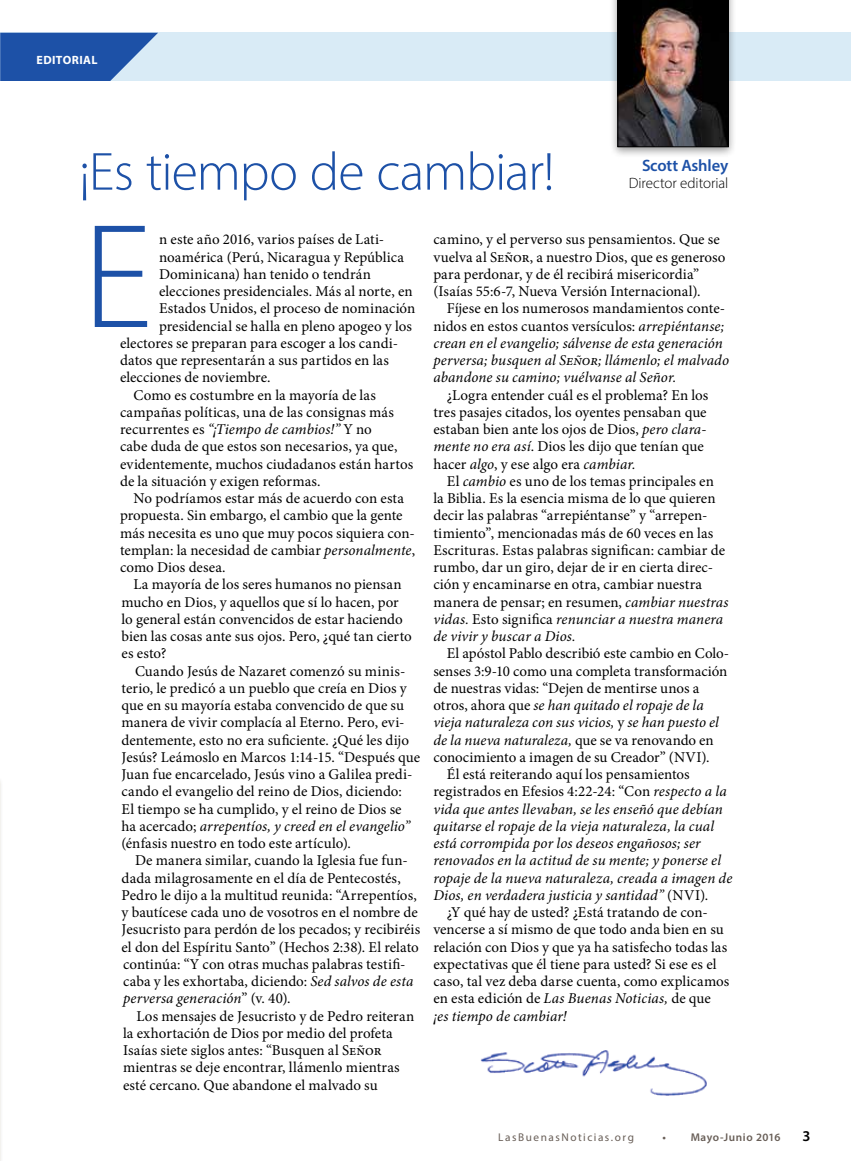
<style>
.page{position:relative;width:851px;height:1161px;background:#fff}
.page>*{position:absolute;margin:0;border:0;box-sizing:border-box;transform-origin:0 0}
.t1{font:300 150px "Myriad Pro";color:#1d51a7}
.t2{font:300 54px "Myriad Pro";letter-spacing:-.02em;color:#1d51a7}
.t3{font:600 16.5px "Myriad Pro";letter-spacing:-.01em;color:#1d51a7}
.t4{font:15px/17.2px "Minion Pro";letter-spacing:.005em;color:#000}
.t5{font:italic 15px/17.2px "Minion Pro";letter-spacing:.005em;color:#000}
.t6{font:300 15px "Myriad Pro";color:#000}
.t7{font:600 15px "Myriad Pro";color:#000}
.t8{font:700 12px "Myriad Pro";letter-spacing:.035em;color:#fff}
.t9{font:11.25px "Myriad Pro";letter-spacing:.135em;color:#685e57}
.t10{font:600 11.25px "Myriad Pro";letter-spacing:.045em;color:#685e57}
.s1{font-style:normal}
.s2{font-style:italic}
</style>
<div class="page">
<hr style="left:0;top:777px;width:3px;height:384px;background:#f8f8f8">
<div style="left:0;top:33px;width:850px;height:48px;background:#d9ebf6"></div>
<svg style="left:0;top:33px;width:158px;height:48px;background:#3968b3"></svg>
<div style="left:609px;top:0;width:127px;height:158px;background:#000;opacity:.4"></div>
<img style="left:617px;top:0;width:111px;height:147px">
<img style="left:480px;top:1050px;width:227px;height:46px">
<p class="t8" style="left:36px;top:52px;width:63px">EDITORIAL</p>
<h2 class="t2" style="left:79px;top:139px;width:477px">¡Es tiempo de cambiar!</h2>
<p class="t3" style="left:642px;top:155px;width:88px">Scott Ashley</p>
<p class="t6" style="left:628px;top:174px;width:101px">Director editorial</p>
<h1 class="t1" style="left:82px;top:187px;width:71px">E</h1>
<p class="t4" style="left:159px;top:231px;width:227px">n este año 2016, varios países de Lati-</p>
<p class="t4" style="left:159px;top:248px;width:246px">noamérica (Perú, Nicaragua y República</p>
<p class="t4" style="left:159px;top:266px;width:213px">Dominicana) han tenido o tendrán</p>
<p class="t4" style="left:159px;top:283px;width:255px">elecciones presidenciales. Más al norte, en</p>
<p class="t4" style="left:159px;top:300px;width:258px">Estados Unidos, el proceso de nominación</p>
<p class="t4" style="left:159px;top:317px;width:254px">presidencial se halla en pleno apogeo y los</p>
<p class="t4" style="left:120px;top:335px;width:279px">electores se preparan para escoger a los candi-</p>
<p class="t4" style="left:120px;top:352px;width:270px">datos que representarán a sus partidos en las</p>
<p class="t4" style="left:120px;top:369px;width:152px">elecciones de noviembre.</p>
<p class="t4" style="left:133px;top:386px;width:244px">Como es costumbre en la mayoría de las</p>
<p class="t4" style="left:120px;top:404px;width:275px">campañas políticas, una de las consignas más</p>
<p class="t5" style="left:120px;top:421px;width:253px"><span class="s1">recurrentes es</span> “¡Tiempo de cambios!” <span class="s1">Y no</span></p>
<p class="t4" style="left:120px;top:438px;width:279px">cabe duda de que estos son necesarios, ya que,</p>
<p class="t4" style="left:120px;top:455px;width:295px">evidentemente, muchos ciudadanos están hartos</p>
<p class="t4" style="left:120px;top:473px;width:202px">de la situación y exigen reformas.</p>
<p class="t4" style="left:133px;top:490px;width:272px">No podríamos estar más de acuerdo con esta</p>
<p class="t4" style="left:120px;top:507px;width:284px">propuesta. Sin embargo, el cambio que la gente</p>
<p class="t4" style="left:120px;top:524px;width:296px">más necesita es uno que muy pocos siquiera con-</p>
<p class="t4" style="left:120px;top:542px;width:296px">templan: la necesidad de cambiar <span class="s2">personalmente</span>,</p>
<p class="t4" style="left:120px;top:559px;width:107px">como Dios desea.</p>
<p class="t4" style="left:133px;top:576px;width:269px">La mayoría de los seres humanos no piensan</p>
<p class="t4" style="left:121px;top:593px;width:279px">mucho en Dios, y aquellos que sí lo hacen, por</p>
<p class="t4" style="left:121px;top:611px;width:283px">lo general están convencidos de estar haciendo</p>
<p class="t4" style="left:121px;top:628px;width:292px">bien las cosas ante sus ojos. Pero, ¿qué tan cierto</p>
<p class="t4" style="left:121px;top:645px;width:47px">es esto?</p>
<p class="t4" style="left:135px;top:662px;width:272px">Cuando Jesús de Nazaret comenzó su minis-</p>
<p class="t4" style="left:121px;top:680px;width:286px">terio, le predicó a un pueblo que creía en Dios y</p>
<p class="t4" style="left:121px;top:697px;width:284px">que en su mayoría estaba convencido de que su</p>
<p class="t4" style="left:121px;top:714px;width:284px">manera de vivir complacía al Eterno. Pero, evi-</p>
<p class="t4" style="left:121px;top:731px;width:289px">dentemente, esto no era suficiente. ¿Qué les dijo</p>
<p class="t4" style="left:121px;top:749px;width:300px">Jesús? Leámoslo en Marcos 1:14-15. “Después que</p>
<p class="t4" style="left:121px;top:766px;width:292px">Juan fue encarcelado, Jesús vino a Galilea predi-</p>
<p class="t4" style="left:122px;top:783px;width:282px">cando el evangelio del reino de Dios, diciendo:</p>
<p class="t4" style="left:122px;top:800px;width:281px">El tiempo se ha cumplido, y el reino de Dios se</p>
<p class="t5" style="left:122px;top:817px;width:290px"><span class="s1">ha acercado;</span> arrepentíos, y creed en el evangelio”</p>
<p class="t4" style="left:122px;top:835px;width:231px">(énfasis nuestro en todo este artículo).</p>
<p class="t4" style="left:135px;top:852px;width:274px">De manera similar, cuando la Iglesia fue fun-</p>
<p class="t4" style="left:122px;top:869px;width:281px">dada milagrosamente en el día de Pentecostés,</p>
<p class="t4" style="left:122px;top:887px;width:297px">Pedro le dijo a la multitud reunida: “Arrepentíos,</p>
<p class="t4" style="left:122px;top:904px;width:297px">y bautícese cada uno de vosotros en el nombre de</p>
<p class="t4" style="left:122px;top:921px;width:300px">Jesucristo para perdón de los pecados; y recibiréis</p>
<p class="t4" style="left:122px;top:938px;width:299px">el don del Espíritu Santo” (Hechos 2:38). El relato</p>
<p class="t4" style="left:123px;top:956px;width:284px">continúa: “Y con otras muchas palabras testifi-</p>
<p class="t4" style="left:123px;top:973px;width:292px">caba y les exhortaba, diciendo: <span class="s2">Sed salvos de esta</span></p>
<p class="t5" style="left:123px;top:990px;width:169px">perversa generación<span class="s1">” (v. 40).</span></p>
<p class="t4" style="left:137px;top:1007px;width:279px">Los mensajes de Jesucristo y de Pedro reiteran</p>
<p class="t4" style="left:123px;top:1025px;width:271px">la exhortación de Dios por medio del profeta</p>
<p class="t4" style="left:123px;top:1042px;width:260px">Isaías siete siglos antes: “Busquen al Señor</p>
<p class="t4" style="left:123px;top:1059px;width:278px">mientras se deje encontrar, llámenlo mientras</p>
<p class="t4" style="left:123px;top:1076px;width:256px">esté cercano. Que abandone el malvado su</p>
<p class="t4" style="left:433px;top:231px;width:294px">camino, y el perverso sus pensamientos. Que se vuelva al Señor, a nuestro Dios, que es generoso para perdonar, y de él recibirá misericordia” (Isaías 55:6-7, Nueva Versión Internacional).</p>
<p class="t5" style="left:433px;top:300px;width:297px;text-indent:14px"><span class="s1">Fíjese en los numerosos mandamientos conte&shy;nidos en estos cuantos versículos:</span> arrepiéntanse; crean en el evangelio; sálvense de esta generación perversa; busquen al Señor; llámenlo; el malvado abandone su camino; vuélvanse al Señor.</p>
<p class="t4" style="left:433px;top:386px;width:276px;text-indent:14px">¿Logra entender cuál es el problema? En los tres pasajes citados, los oyentes pensaban que estaban bien ante los ojos de Dios, <span class="s2">pero clara&shy;mente no era así</span>. Dios les dijo que tenían que hacer <span class="s2">algo</span>, y ese algo era <span class="s2">cambiar.</span></p>
<p class="t4" style="left:433px;top:473px;width:296px;text-indent:14px">El <span class="s2">cambio</span> es uno de los temas principales en<br>la Biblia. Es la esencia misma de lo que quieren decir las palabras “arrepiéntanse” y “arrepen&shy;timiento”, mencionadas más de 60 veces en las Escrituras. Estas palabras significan: cambiar de rumbo, dar un giro, dejar de ir en cierta direc&shy;ción y encaminarse en otra, cambiar nuestra manera de pensar; en resumen, <span class="s2">cambiar nuestras vidas.</span> Esto significa <span class="s2">renunciar a nuestra manera de vivir y buscar a Dios.</span></p>
<p class="t4" style="left:447px;top:645px;width:284px">El apóstol Pablo describió este cambio en Colo-</p>
<p class="t4" style="left:433px;top:662px;width:295px">senses 3:9-10 como una completa transformación</p>
<p class="t4" style="left:433px;top:680px;width:267px">de nuestras vidas: “Dejen de mentirse unos a</p>
<p class="t5" style="left:433px;top:697px;width:272px"><span class="s1">otros, ahora que</span> se han quitado el ropaje de la</p>
<p class="t5" style="left:433px;top:714px;width:287px">vieja naturaleza con sus vicios, <span class="s1">y</span> se han puesto el</p>
<p class="t5" style="left:433px;top:731px;width:282px">de la nueva naturaleza, <span class="s1">que se va renovando en</span></p>
<p class="t4" style="left:433px;top:749px;width:278px">conocimiento a imagen de su Creador” (NVI).</p>
<p class="t4" style="left:447px;top:766px;width:244px">Él está reiterando aquí los pensamientos</p>
<p class="t4" style="left:433px;top:783px;width:295px">registrados en Efesios 4:22-24: “Con <span class="s2">respecto a la</span></p>
<p class="t5" style="left:433px;top:800px;width:291px">vida que antes llevaban, se les enseñó que debían</p>
<p class="t5" style="left:433px;top:817px;width:282px">quitarse el ropaje de la vieja naturaleza, la cual</p>
<p class="t5" style="left:433px;top:835px;width:269px">está corrompida por los deseos engañosos; ser</p>
<p class="t5" style="left:433px;top:852px;width:289px">renovados en la actitud de su mente; y ponerse el</p>
<p class="t5" style="left:433px;top:869px;width:300px">ropaje de la nueva naturaleza, creada a imagen de</p>
<p class="t5" style="left:433px;top:886px;width:276px">Dios, en verdadera justicia y santidad” <span class="s1">(NVI).</span></p>
<p class="t4" style="left:447px;top:904px;width:262px">¿Y qué hay de usted? ¿Está tratando de con-</p>
<p class="t4" style="left:433px;top:921px;width:292px">vencerse a sí mismo de que todo anda bien en su</p>
<p class="t4" style="left:433px;top:938px;width:295px">relación con Dios y que ya ha satisfecho todas las</p>
<p class="t4" style="left:433px;top:956px;width:284px">expectativas que él tiene para usted? Si ese es el</p>
<p class="t4" style="left:433px;top:973px;width:297px">caso, tal vez deba darse cuenta, como explicamos</p>
<p class="t4" style="left:433px;top:990px;width:279px">en esta edición de <span class="s2">Las Buenas Noticias,</span> de que</p>
<p class="t5" style="left:433px;top:1008px;width:135px">¡es tiempo de cambiar!</p>
<p class="t9" style="left:498px;top:1130px;width:137px">LasBuenasNoticias.org</p>
<p class="t10" style="left:662px;top:1130px;width:119px">• Mayo-Junio 2016</p>
<p class="t7" style="left:802px;top:1127px;width:10px">3</p>
</div>
